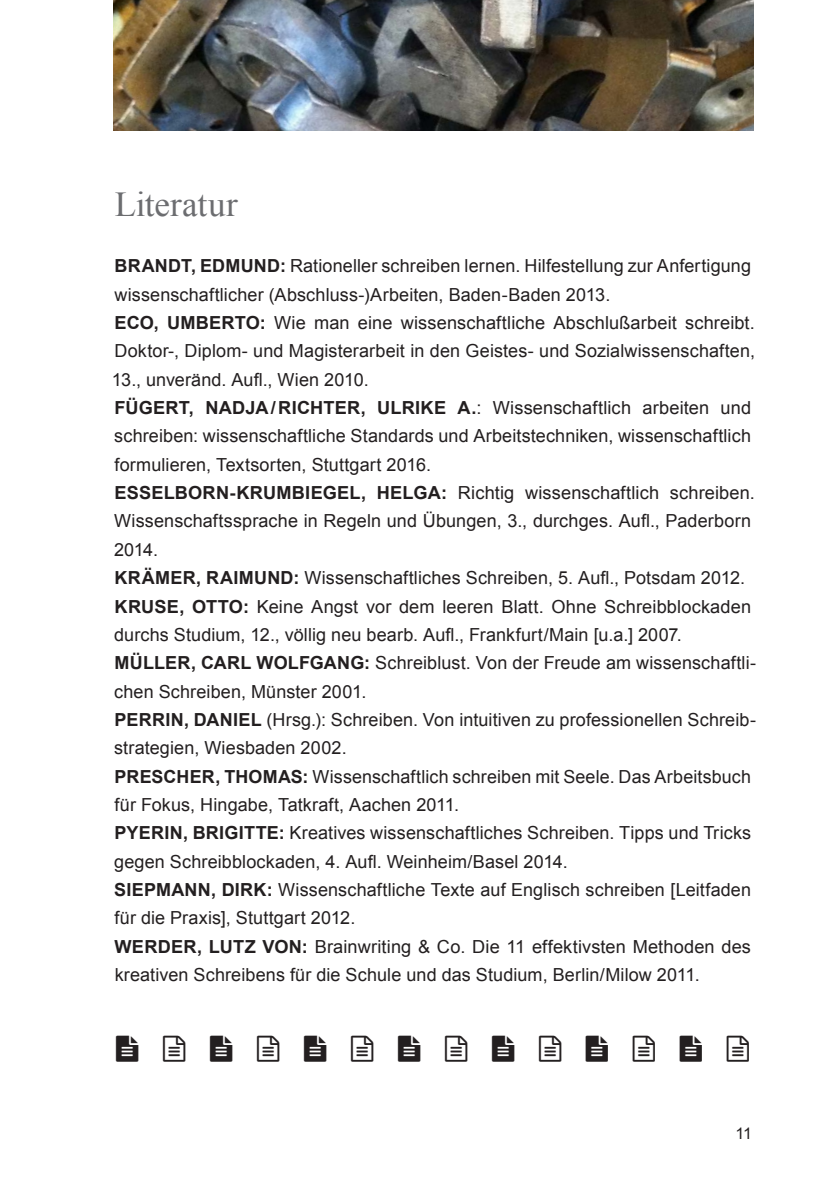
<style>
.page{position:relative;width:840px;height:1191px;background:#fff}
.page>*{position:absolute;margin:0;border:0;box-sizing:border-box;transform-origin:0 0}
._01_Headline_Innense{font:35px "Times New Roman";letter-spacing:.005em;color:#6c6d70}
._03_Fließtext_9pt_4{font:18px/28.4px "Arial";letter-spacing:.005em;color:#231f20}
.t1{font:16px "Arial";color:#231f20}
.s1{font-weight:700}
</style>
<div class="page">
<img style="left:113px;top:0;width:640px;height:130px">
<p class="_01_Headline_Innense" style="left:115px;top:180px;width:124px">Literatur</p>
<p class="_03_Fließtext_9pt_4" style="left:114px;top:252px;width:637px"><span class="s1">BRANDT, EDMUND:</span> Rationeller schreiben lernen. Hilfestellung zur Anfertigung wissenschaftlicher (Abschluss-)Arbeiten, Baden-Baden 2013.</p>
<p class="_03_Fließtext_9pt_4" style="left:112px;top:308px;width:644px;text-align:justify"><span class="s1">ECO, UMBERTO:</span> Wie man eine wissenschaftliche Abschlußarbeit schreibt.<br>Doktor-, Diplom- und Magisterarbeit in den Geistes- und Sozialwissenschaften, 13., unveränd. Aufl., Wien 2010.</p>
<p class="_03_Fließtext_9pt_4" style="left:114px;top:394px;width:638px;text-align:justify"><span class="s1">FÜGERT, NADJA/RICHTER, ULRIKE A.</span>: Wissenschaftlich arbeiten und schreiben: wissenschaftliche Standards und Arbeitstechniken, wissenschaftlich formulieren, Textsorten, Stuttgart 2016.</p>
<p class="_03_Fließtext_9pt_4" style="left:114px;top:479px;width:642px"><span class="s1">ESSELBORN-KRUMBIEGEL, HELGA:</span> Richtig wissenschaftlich schreiben.<br>Wissenschaftssprache in Regeln und Übungen, 3., durchges. Aufl., Paderborn<br>2014.</p>
<p class="_03_Fließtext_9pt_4" style="left:114px;top:564px;width:632px"><span class="s1">KRÄMER, RAIMUND:</span> Wissenschaftliches Schreiben, 5. Aufl., Potsdam 2012.</p>
<p class="_03_Fließtext_9pt_4" style="left:114px;top:592px;width:638px"><span class="s1">KRUSE, OTTO:</span> Keine Angst vor dem leeren Blatt. Ohne Schreibblockaden durchs Studium, 12., völlig neu bearb. Aufl., Frankfurt/Main [u.a.] 2007.</p>
<p class="_03_Fließtext_9pt_4" style="left:114px;top:649px;width:643px"><span class="s1">MÜLLER, CARL WOLFGANG:</span> Schreiblust. Von der Freude am wissenschaftli&shy;chen Schreiben, Münster 2001.</p>
<p class="_03_Fließtext_9pt_4" style="left:114px;top:705px;width:643px"><span class="s1">PERRIN, DANIEL</span> (Hrsg.): Schreiben. Von intuitiven zu professionellen Schreib&shy;strategien, Wiesbaden 2002.</p>
<p class="_03_Fließtext_9pt_4" style="left:114px;top:762px;width:637px"><span class="s1">PRESCHER, THOMAS:</span> Wissenschaftlich schreiben mit Seele. Das Arbeitsbuch für Fokus, Hingabe, Tatkraft, Aachen 2011.</p>
<p class="_03_Fließtext_9pt_4" style="left:114px;top:819px;width:638px"><span class="s1">PYERIN, BRIGITTE:</span> Kreatives wissenschaftliches Schreiben. Tipps und Tricks gegen Schreibblockaden, 4. Aufl. Weinheim/Basel 2014.</p>
<p class="_03_Fließtext_9pt_4" style="left:114px;top:875px;width:638px"><span class="s1">SIEPMANN, DIRK:</span> Wissenschaftliche Texte auf Englisch schreiben [Leitfaden für die Praxis], Stuttgart 2012.</p>
<p class="_03_Fließtext_9pt_4" style="left:114px;top:932px;width:637px"><span class="s1">WERDER, LUTZ VON:</span> Brainwriting &amp; Co. Die 11 effektivsten Methoden des kreativen Schreibens für die Schule und das Studium, Berlin/Milow 2011.</p>
<p class="t1" style="left:735px;top:1122px;width:18px">11</p>
</div>
